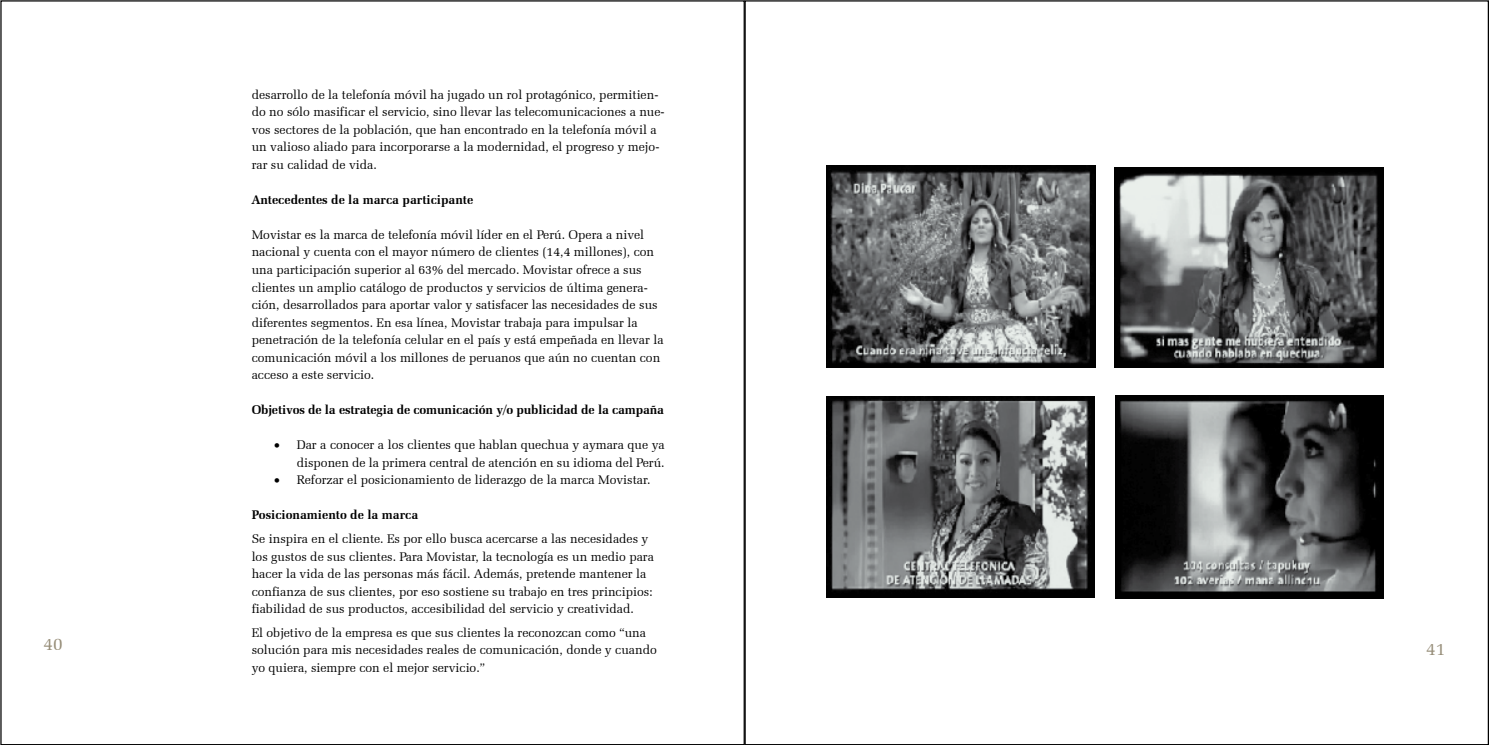
<style>
.page{position:relative;width:1489px;height:745px;background:#fff}
.page>*{position:absolute;margin:0;border:0;box-sizing:border-box;transform-origin:0 0}
.t1{font:17.5px "Zapf Elliptical 711 BT";color:#968d78}
.t2{font:12.5px/17.5px "Zapf Elliptical 711 BT";color:#000}
.t3{font:700 12.5px "Zapf Elliptical 711 BT";letter-spacing:-.01em;color:#000}
</style>
<div class="page">
<img style="left:826px;top:166px;width:269px;height:201px">
<img style="left:1114px;top:167px;width:269px;height:200px">
<img style="left:826px;top:396px;width:268px;height:201px">
<img style="left:1115px;top:395px;width:268px;height:203px">
<p class="t2" style="left:252px;top:86px;width:414px">desarrollo de la telefonía móvil ha jugado un rol protagónico, permitien&shy;do no sólo masificar el servicio, sino llevar las telecomunicaciones a nue&shy;vos sectores de la población, que han encontrado en la telefonía móvil a un valioso aliado para incorporarse a la modernidad, el progreso y mejo&shy;rar su calidad de vida.</p>
<p class="t3" style="left:252px;top:192px;width:223px">Antecedentes de la marca participante</p>
<p class="t2" style="left:252px;top:226px;width:413px">Movistar es la marca de telefonía móvil líder en el Perú. Opera a nivel nacional y cuenta con el mayor número de clientes (14,4 millones), con una participación superior al 63% del mercado. Movistar ofrece a sus clientes un amplio catálogo de productos y servicios de última genera&shy;ción, desarrollados para aportar valor y satisfacer las necesidades de sus diferentes segmentos. En esa línea, Movistar trabaja para impulsar la penetración de la telefonía celular en el país y está empeñada en llevar la comunicación móvil a los millones de peruanos que aún no cuentan con acceso a este servicio.</p>
<p class="t3" style="left:252px;top:402px;width:414px">Objetivos de la estrategia de comunicación y/o publicidad de la campaña</p>
<p class="t2" style="left:274px;top:436px;width:392px;text-align:right">• Dar a conocer a los clientes que hablan quechua y aymara que ya disponen de la primera central de atención en su idioma del Perú.</p>
<p class="t2" style="left:274px;top:471px;width:378px">• Reforzar el posicionamiento de liderazgo de la marca Movistar.</p>
<p class="t3" style="left:252px;top:507px;width:168px">Posicionamiento de la marca</p>
<p class="t2" style="left:252px;top:529px;width:404px">Se inspira en el cliente. Es por ello busca acercarse a las necesidades y los gustos de sus clientes. Para Movistar, la tecnología es un medio para hacer la vida de las personas más fácil. Además, pretende mantener la confianza de sus clientes, por eso sostiene su trabajo en tres principios: fiabilidad de sus productos, accesibilidad del servicio y creatividad.</p>
<p class="t2" style="left:252px;top:623px;width:406px">El objetivo de la empresa es que sus clientes la reconozcan como “una solución para mis necesidades reales de comunicación, donde y cuando yo quiera, siempre con el mejor servicio.”</p>
<h1 class="t1" style="left:44px;top:632px;width:21px">40</h1>
<h1 class="t1" style="left:1425px;top:638px;width:21px">41</h1>
</div>
